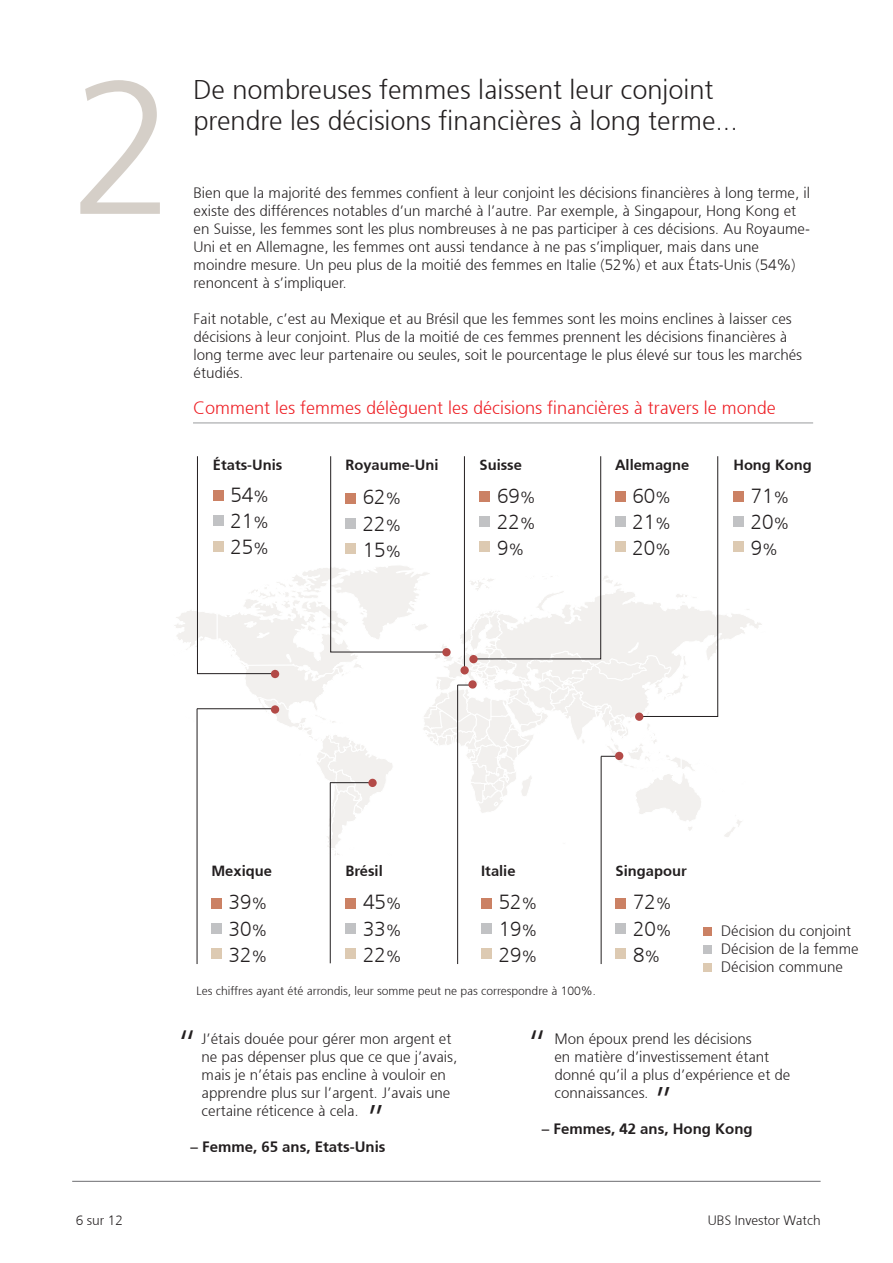
<style>
.page{position:relative;width:893px;height:1263px;background:#fff}
.page>*{position:absolute;margin:0;border:0;box-sizing:border-box;transform-origin:0 0}
.t1{font:300 189.6px "Frutiger 45";color:#d5cfc8}
.t2{font:300 39.3px "Frutiger 45";color:#231f20}
.t3{font:300 27px/30.6px "Frutiger 45";color:#231f20}
.callout_gray{font:300 20.4px "Frutiger 45";color:#231f20}
.t4{font:300 18px "Frutiger 45";color:#ee1d23}
.body{font:300 15px/18px "Frutiger 45";color:#231f20}
.Quotes{font:300 15px/18px "Frutiger 45";color:#231f20}
.callout_gray-2{font:300 15px "Frutiger 45";color:#231f20}
.t5{font:300 15px "Frutiger 45";color:#231f20}
.callout_gray-3{font:300 14.7px "Frutiger 45";color:#231f20}
.t6{font:300 13.5px "Frutiger 45";color:#231f20}
.t7{font:300 12px "Frutiger 45";color:#231f20}
.s1{font-size:15.9px}
</style>
<div class="page">
<hr style="left:72px;top:1181px;width:749px;height:1px;background:#6c6d70">
<hr style="left:193px;top:423px;width:620px;height:1px;background:#999b9e">
<div style="left:211px;top:898px;width:11px;height:10px;background:#cb8164"></div>
<div style="left:211px;top:923px;width:11px;height:10px;background:#c1c2c4"></div>
<div style="left:211px;top:948px;width:11px;height:11px;background:#ddcab2"></div>
<div style="left:345px;top:898px;width:11px;height:10px;background:#cb8164"></div>
<div style="left:345px;top:923px;width:11px;height:10px;background:#c1c2c4"></div>
<div style="left:345px;top:948px;width:11px;height:11px;background:#ddcab2"></div>
<div style="left:481px;top:898px;width:11px;height:10px;background:#cb8164"></div>
<div style="left:481px;top:923px;width:11px;height:10px;background:#c1c2c4"></div>
<div style="left:481px;top:948px;width:11px;height:11px;background:#ddcab2"></div>
<div style="left:616px;top:898px;width:10px;height:10px;background:#cb8164"></div>
<div style="left:616px;top:923px;width:10px;height:10px;background:#c1c2c4"></div>
<div style="left:616px;top:948px;width:10px;height:11px;background:#ddcab2"></div>
<div style="left:703px;top:927px;width:8px;height:9px;background:#cb8164"></div>
<div style="left:703px;top:945px;width:8px;height:9px;background:#c1c2c4"></div>
<div style="left:703px;top:963px;width:8px;height:8px;background:#ddcab2"></div>
<hr style="left:197px;top:709px;width:1px;height:255px;background:#231f20">
<hr style="left:330px;top:783px;width:1px;height:180px;background:#231f20">
<hr style="left:601px;top:756px;width:1px;height:208px;background:#231f20">
<hr style="left:457px;top:685px;width:1px;height:279px;background:#231f20">
<svg style="left:174px;top:456px;width:588px;height:402px"></svg>
<div style="left:615px;top:752px;width:8px;height:8px;background:#b34a47;border-radius:50%"></div>
<p class="t1" style="left:71px;top:39px;width:107px">2</p>
<p class="t3" style="left:194px;top:74px;width:546px">De nombreuses femmes laissent leur conjoint prendre les décisions financières à long terme...</p>
<p class="body" style="left:194px;top:184px;width:618px">Bien que la majorité des femmes confient à leur conjoint les décisions financières à long terme, il existe des différences notables d’un marché à l’autre. Par exemple, à Singapour, Hong Kong et en Suisse, les femmes sont les plus nombreuses à ne pas participer à ces décisions. Au Royaume-Uni et en Allemagne, les femmes ont aussi tendance à ne pas s’impliquer, mais dans une moindre mesure. Un peu plus de la moitié des femmes en Italie (52%) et aux États-Unis (54%) renoncent à s’impliquer.</p>
<p class="body" style="left:194px;top:310px;width:610px">Fait notable, c’est au Mexique et au Brésil que les femmes sont les moins enclines à laisser ces décisions à leur conjoint. Plus de la moitié de ces femmes prennent les décisions financières à long terme avec leur partenaire ou seules, soit le pourcentage le plus élevé sur tous les marchés étudiés.</p>
<p class="t4" style="left:193px;top:397px;width:584px">Comment les femmes délèguent les décisions financières à travers le monde</p>
<p class="callout_gray-3" style="left:213px;top:456px;width:71px">États-Unis</p>
<p class="callout_gray" style="left:230px;top:483px;width:40px">54<span class="s1">%</span></p>
<p class="callout_gray" style="left:230px;top:509px;width:40px">21<span class="s1">%</span></p>
<p class="callout_gray" style="left:230px;top:535px;width:40px">25<span class="s1">%</span></p>
<p class="callout_gray-3" style="left:615px;top:456px;width:76px">Allemagne</p>
<p class="callout_gray" style="left:632px;top:484px;width:40px">60<span class="s1">%</span></p>
<p class="callout_gray" style="left:632px;top:510px;width:40px">21<span class="s1">%</span></p>
<p class="callout_gray" style="left:632px;top:536px;width:40px">20<span class="s1">%</span></p>
<p class="callout_gray-3" style="left:345px;top:456px;width:95px">Royaume-Uni</p>
<p class="callout_gray" style="left:363px;top:485px;width:40px">62<span class="s1">%</span></p>
<p class="callout_gray" style="left:363px;top:512px;width:40px">22<span class="s1">%</span></p>
<p class="callout_gray" style="left:363px;top:538px;width:40px">15<span class="s1">%</span></p>
<p class="callout_gray-3" style="left:479px;top:456px;width:44px">Suisse</p>
<p class="callout_gray" style="left:497px;top:484px;width:40px">69<span class="s1">%</span></p>
<p class="callout_gray" style="left:497px;top:510px;width:40px">22<span class="s1">%</span></p>
<p class="callout_gray" style="left:497px;top:536px;width:29px">9<span class="s1">%</span></p>
<p class="callout_gray-3" style="left:733px;top:456px;width:80px">Hong Kong</p>
<p class="callout_gray" style="left:751px;top:484px;width:40px">71<span class="s1">%</span></p>
<p class="callout_gray" style="left:751px;top:510px;width:40px">20<span class="s1">%</span></p>
<p class="callout_gray" style="left:751px;top:536px;width:29px">9<span class="s1">%</span></p>
<p class="callout_gray-3" style="left:211px;top:862px;width:62px">Mexique</p>
<p class="callout_gray" style="left:229px;top:890px;width:40px">39<span class="s1">%</span></p>
<p class="callout_gray" style="left:229px;top:917px;width:40px">30<span class="s1">%</span></p>
<p class="callout_gray" style="left:229px;top:943px;width:40px">32<span class="s1">%</span></p>
<p class="callout_gray-3" style="left:345px;top:862px;width:39px">Brésil</p>
<p class="callout_gray" style="left:363px;top:890px;width:40px">45<span class="s1">%</span></p>
<p class="callout_gray" style="left:363px;top:917px;width:40px">33<span class="s1">%</span></p>
<p class="callout_gray" style="left:363px;top:943px;width:40px">22<span class="s1">%</span></p>
<p class="callout_gray-3" style="left:481px;top:862px;width:36px">Italie</p>
<p class="callout_gray" style="left:499px;top:890px;width:40px">52<span class="s1">%</span></p>
<p class="callout_gray" style="left:499px;top:917px;width:40px">19<span class="s1">%</span></p>
<p class="callout_gray" style="left:499px;top:943px;width:40px">29<span class="s1">%</span></p>
<p class="t7" style="left:196px;top:984px;width:401px">Les chiffres ayant été arrondis, leur somme peut ne pas correspondre à 100%.</p>
<p class="callout_gray-3" style="left:616px;top:862px;width:73px">Singapour</p>
<p class="callout_gray" style="left:633px;top:890px;width:40px">72<span class="s1">%</span></p>
<p class="callout_gray" style="left:633px;top:917px;width:40px">20<span class="s1">%</span></p>
<p class="callout_gray" style="left:633px;top:943px;width:29px">8<span class="s1">%</span></p>
<p class="callout_gray-2" style="left:721px;top:922px;width:132px">Décision du conjoint</p>
<p class="callout_gray-2" style="left:721px;top:940px;width:139px">Décision de la femme</p>
<p class="callout_gray-2" style="left:721px;top:958px;width:123px">Décision commune</p>
<p class="t2" style="left:176px;top:1022px;width:23px">“</p>
<p class="Quotes" style="left:202px;top:1030px;width:257px">J’étais douée pour gérer mon argent et ne pas dépenser plus que ce que j’avais, mais je n’étais pas encline à vouloir en apprendre plus sur l’argent. J’avais une certaine réticence à cela.</p>
<p class="t2" style="left:387px;top:1122px;width:23px;rotate:-180deg">“</p>
<p class="t5" style="left:190px;top:1138px;width:197px">– Femme, 65 ans, Etats-Unis</p>
<p class="t2" style="left:526px;top:1022px;width:23px">“</p>
<p class="Quotes" style="left:554px;top:1030px;width:237px">Mon époux prend les décisions<br>en matière d’investissement étant donné qu’il a plus d’expérience et de connaissances.</p>
<p class="t2" style="left:674px;top:1104px;width:23px;rotate:-180deg">“</p>
<p class="t5" style="left:542px;top:1120px;width:212px">– Femmes, 42 ans, Hong Kong</p>
<p class="t6" style="left:76px;top:1212px;width:49px">6 sur 12</p>
<p class="t6" style="left:708px;top:1212px;width:114px">UBS Investor Watch</p>
</div>
